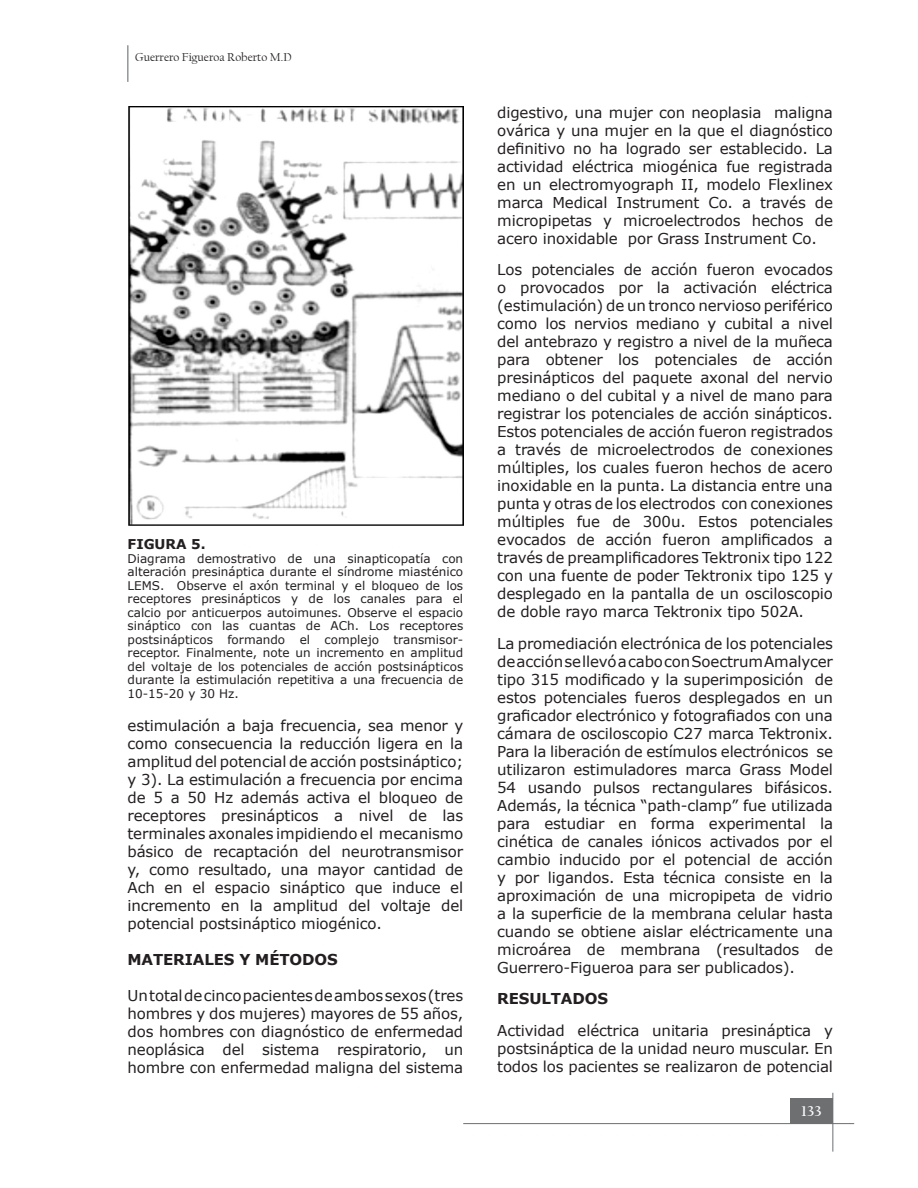
<style>
.page{position:relative;width:918px;height:1188px;background:#fff}
.page>*{position:absolute;margin:0;border:0;box-sizing:border-box;transform-origin:0 0}
.t1{font:15px/18px "Verdana";letter-spacing:-.01em;color:#231f20;text-align:justify}
.t2{font:700 15px "Verdana";letter-spacing:-.01em;color:#231f20}
.t3{font:700 15px "Californian FB";color:#fff}
.t4{font:700 13.5px "Verdana";color:#231f20}
.t5{font:12px/13.5px "Verdana";color:#231f20;text-align:justify}
.t6{font:12px "Californian FB";color:#231f20}
</style>
<div class="page">
<div style="left:791px;top:1098px;width:42px;height:26px;background:#6d6f71"></div>
<hr style="left:463px;top:1123px;width:391px;height:1px;background:#6d6f71">
<hr style="left:832px;top:1093px;width:1px;height:59px;background:#6d6f71">
<hr style="left:127px;top:45px;width:2px;height:37px;background:#939698">
<img style="left:128px;top:106px;width:335px;height:419px">
<p class="t6" style="left:135px;top:51px;width:158px">Guerrero Figueroa Roberto M.D</p>
<p class="t4" style="left:128px;top:536px;width:80px">FIGURA 5.</p>
<p class="t5" style="left:128px;top:551px;width:337px">Diagrama demostrativo de una sinapticopatía con alteración presináptica durante el síndrome miasténico LEMS. Observe el axón terminal y el bloqueo de los receptores presinápticos y de los canales para el calcio por anticuerpos autoimunes. Observe el espacio sináptico con las cuantas de ACh. Los receptores postsinápticos formando el complejo transmisor&shy;receptor. Finalmente, note un incremento en amplitud del voltaje de los potenciales de acción postsinápticos durante la estimulación repetitiva a una frecuencia de 10-15-20 y 30 Hz.</p>
<p class="t1" style="left:128px;top:716px;width:337px">estimulación a baja frecuencia, sea menor y como consecuencia la reducción ligera en la amplitud del potencial de acción postsináptico; y 3). La estimulación a frecuencia por encima de 5 a 50 Hz además activa el bloqueo de receptores presinápticos a nivel de las terminales axonales impidiendo el mecanismo básico de recaptación del neurotransmisor y, como resultado, una mayor cantidad de Ach en el espacio sináptico que induce el incremento en la amplitud del voltaje del potencial postsináptico miogénico.</p>
<p class="t2" style="left:128px;top:950px;width:212px">MATERIALES Y MÉTODOS</p>
<p class="t1" style="left:128px;top:986px;width:337px">Un total de cinco pacientes de ambos sexos (tres hombres y dos mujeres) mayores de 55 años, dos hombres con diagnóstico de enfermedad neoplásica del sistema respiratorio, un hombre con enfermedad maligna del sistema</p>
<p class="t1" style="left:497px;top:103px;width:337px">digestivo, una mujer con neoplasia maligna ovárica y una mujer en la que el diagnóstico definitivo no ha logrado ser establecido. La actividad eléctrica miogénica fue registrada en un electromyograph II, modelo Flexlinex marca Medical Instrument Co. a través de micropipetas y microelectrodos hechos de acero inoxidable por Grass Instrument Co.</p>
<p class="t1" style="left:497px;top:260px;width:337px">Los potenciales de acción fueron evocados o provocados por la activación eléctrica (estimulación) de un tronco nervioso periférico como los nervios mediano y cubital a nivel del antebrazo y registro a nivel de la muñeca para obtener los potenciales de acción presinápticos del paquete axonal del nervio mediano o del cubital y a nivel de mano para registrar los potenciales de acción sinápticos.<br>Estos potenciales de acción fueron registrados a través de microelectrodos de conexiones múltiples, los cuales fueron hechos de acero inoxidable en la punta. La distancia entre una punta y otras de los electrodos con conexiones múltiples fue de 300u. Estos potenciales evocados de acción fueron amplificados a través de preamplificadores Tektronix tipo 122 con una fuente de poder Tektronix tipo 125 y desplegado en la pantalla de un osciloscopio de doble rayo marca Tektronix tipo 502A.</p>
<p class="t1" style="left:497px;top:634px;width:337px">La promediación electrónica de los potenciales de acción se llevó a cabo con Soectrum Amalycer tipo 315 modificado y la superimposición de estos potenciales fueros desplegados en un graficador electrónico y fotografiados con una cámara de osciloscopio C27 marca Tektronix.<br>Para la liberación de estímulos electrónicos se utilizaron estimuladores marca Grass Model 54 usando pulsos rectangulares bifásicos.<br>Además, la técnica “path-clamp” fue utilizada para estudiar en forma experimental la cinética de canales iónicos activados por el cambio inducido por el potencial de acción y por ligandos. Esta técnica consiste en la aproximación de una micropipeta de vidrio a la superficie de la membrana celular hasta cuando se obtiene aislar eléctricamente una microárea de membrana (resultados de Guerrero-Figueroa para ser publicados).</p>
<p class="t2" style="left:497px;top:989px;width:112px">RESULTADOS</p>
<p class="t1" style="left:497px;top:1021px;width:337px">Actividad eléctrica unitaria presináptica y postsináptica de la unidad neuro muscular. En todos los pacientes se realizaron de potencial</p>
<p class="t3" style="left:801px;top:1102px;width:22px">133</p>
</div>
